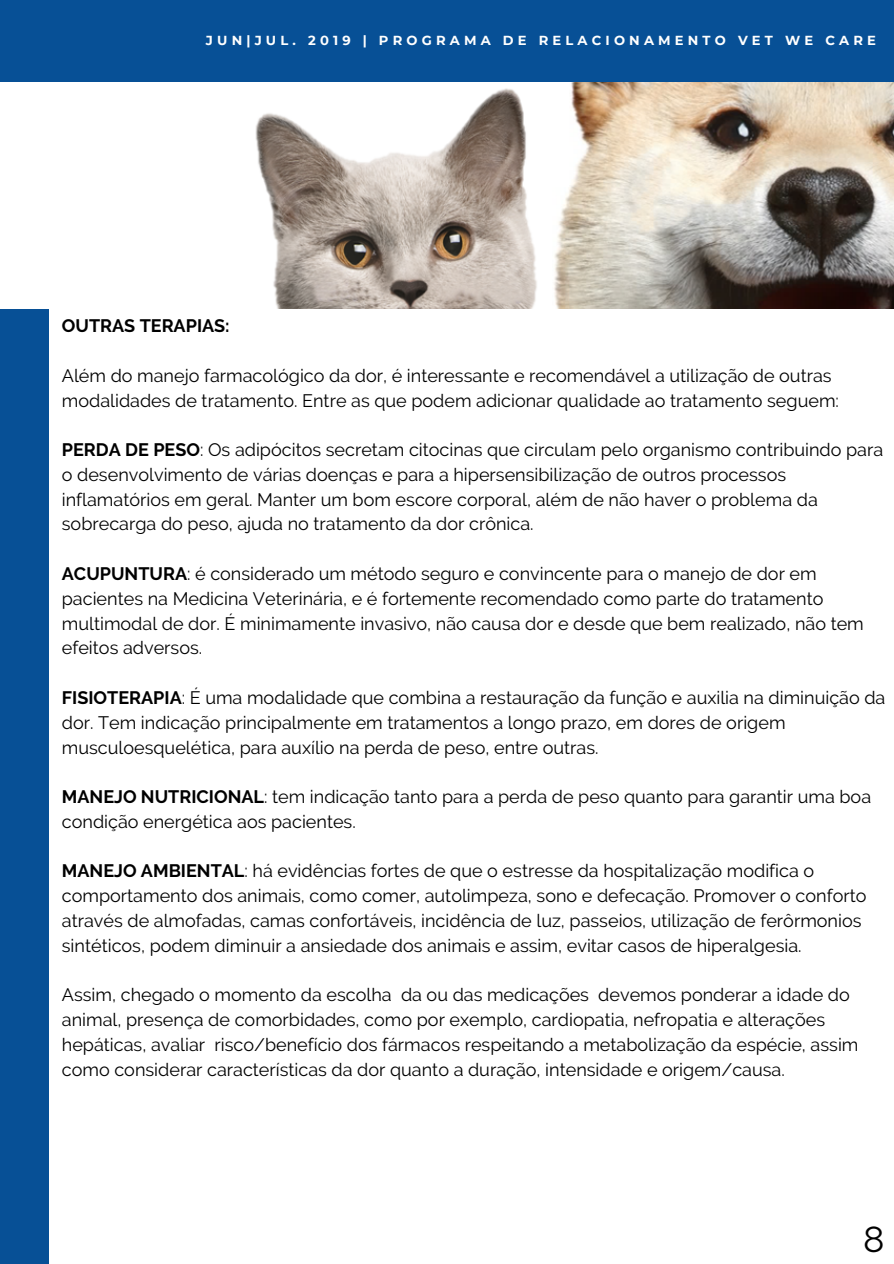
<style>
.page{position:relative;width:894px;height:1264px;background:#fff}
.page>*{position:absolute;margin:0;border:0;box-sizing:border-box;transform-origin:0 0}
.t1{font:36px "Raleway";color:#000}
.t2{font:18px/24.8px "Raleway";color:#000}
.t3{font:700 18px "Raleway";color:#000}
.t4{font:700 13.05px "Montserrat";letter-spacing:.32em;color:#fff}
.s1{font-weight:700}
</style>
<div class="page">
<div style="left:0;top:155px;width:49px;height:1108px;background:#075096"></div>
<img style="left:0;top:81px;width:893px;height:227px">
<div style="left:0;top:0;width:893px;height:81px;background:#075096"></div>
<p class="t4" style="left:206px;top:32px;width:671px">JUN|JUL. 2019 | PROGRAMA DE RELACIONAMENTO VET WE CARE</p>
<p class="t3" style="left:62px;top:315px;width:169px">OUTRAS TERAPIAS:</p>
<p class="t2" style="left:62px;top:363px;width:778px">Além do manejo farmacológico da dor, é interessante e recomendável a utilização de outras modalidades de tratamento. Entre as que podem adicionar qualidade ao tratamento seguem:</p>
<p class="t2" style="left:62px;top:437px;width:822px"><span class="s1">PERDA DE PESO</span>: Os adipócitos secretam citocinas que circulam pelo organismo contribuindo para o desenvolvimento de várias doenças e para a hipersensibilização de outros processos inflamatórios em geral. Manter um bom escore corporal, além de não haver o problema da sobrecarga do peso, ajuda no tratamento da dor crônica.</p>
<p class="t2" style="left:62px;top:561px;width:803px"><span class="s1">ACUPUNTURA</span>: é considerado um método seguro e convincente para o manejo de dor em pacientes na Medicina Veterinária, e é fortemente recomendado como parte do tratamento multimodal de dor. É minimamente invasivo, não causa dor e desde que bem realizado, não tem efeitos adversos.</p>
<p class="t2" style="left:62px;top:685px;width:824px"><span class="s1">FISIOTERAPIA</span>: É uma modalidade que combina a restauração da função e auxilia na diminuição da dor. Tem indicação principalmente em tratamentos a longo prazo, em dores de origem musculoesquelética, para auxílio na perda de peso, entre outras.</p>
<p class="t2" style="left:62px;top:784px;width:810px"><span class="s1">MANEJO NUTRICIONAL</span>: tem indicação tanto para a perda de peso quanto para garantir uma boa condição energética aos pacientes.</p>
<p class="t2" style="left:62px;top:858px;width:805px"><span class="s1">MANEJO AMBIENTAL</span>: há evidências fortes de que o estresse da hospitalização modifica o comportamento dos animais, como comer, autolimpeza, sono e defecação. Promover o conforto através de almofadas, camas confortáveis, incidência de luz, passeios, utilização de ferôrmonios sintéticos, podem diminuir a ansiedade dos animais e assim, evitar casos de hiperalgesia.</p>
<p class="t2" style="left:62px;top:982px;width:797px">Assim, chegado o momento da escolha da ou das medicações devemos ponderar a idade do animal, presença de comorbidades, como por exemplo, cardiopatia, nefropatia e alterações hepáticas, avaliar risco/benefício dos fármacos respeitando a metabolização da espécie, assim como considerar características da dor quanto a duração, intensidade e origem/causa.</p>
<h1 class="t1" style="left:862px;top:1217px;width:23px">8</h1>
</div>
